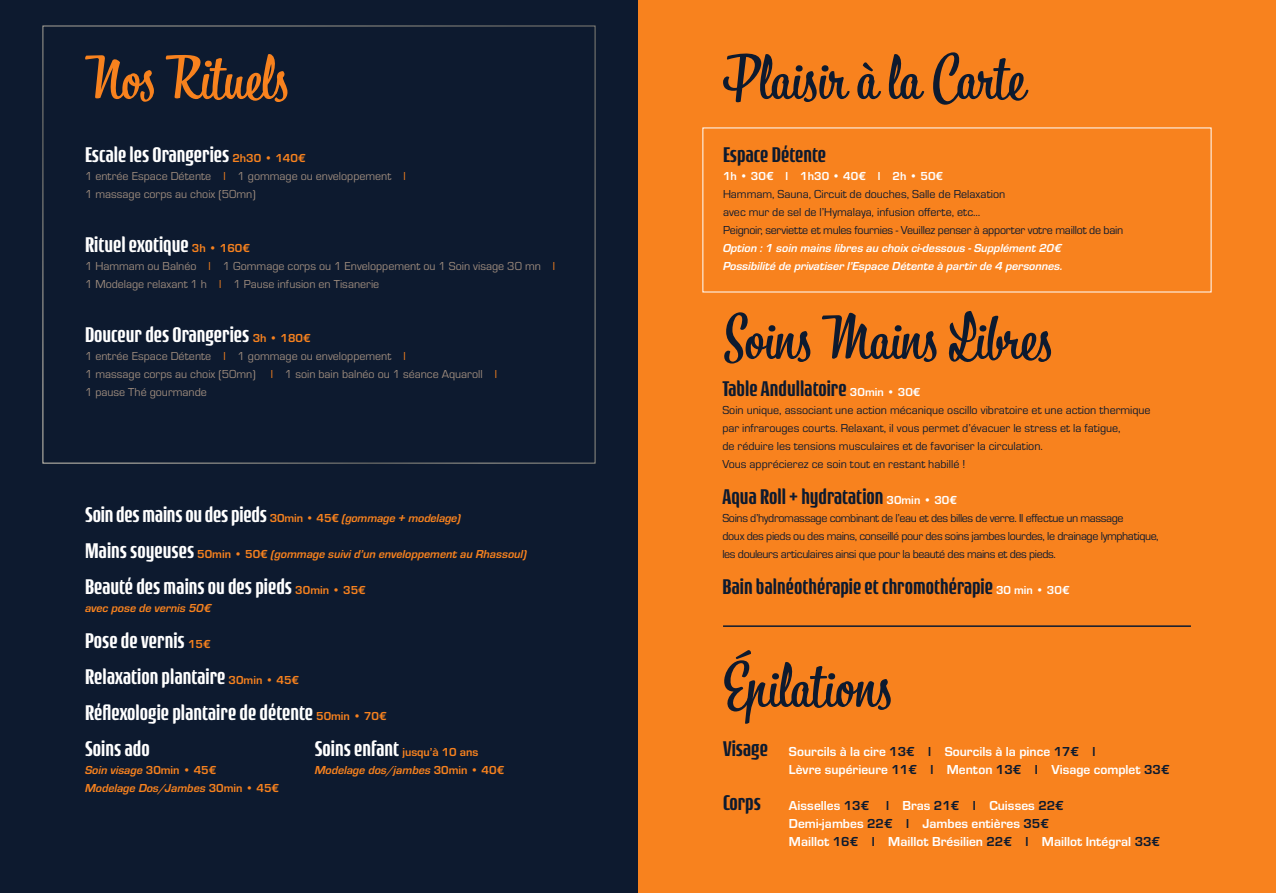
<style>
.page{position:relative;width:1276px;height:893px;background:#fff}
.page>*{position:absolute;margin:0;border:0;box-sizing:border-box;transform-origin:0 0}
.t1{font:60.3px "Bistro Script";color:#0d1a2f}
.t2{font:60.3px "Bistro Script";color:#f8821e}
.t3{font:500 22.5px/36px "Rogue Sans Cond";color:#fff}
.t4{font:500 22.5px "Rogue Sans Cond";color:#0d1a2f}
.t5{font:700 13.5px/18px "Eurostile";color:#fff}
.t6{font:12px/18px "Eurostile";color:#0d1a2f}
.t7{font:12px/18px "Eurostile";color:#9d8b7d}
.t8{font:12px/18px "Eurostile";letter-spacing:-.03em;color:#0d1a2f}
.t9{font:italic 700 12px/18px "Eurostile";color:#f8821e}
.t10{font:italic 700 12px/18px "Eurostile";color:#fff}
.t11{font:700 12px/18px "Eurostile";color:#f8821e}
.t12{font:700 12px "Eurostile";color:#fff}
.s1{font-family:"Eurostile";font-weight:700;font-size:12px;color:#f8821e}
.s2{color:#f8821e}
.s3{font-family:"Eurostile";font-weight:700;font-style:italic;font-size:12px;color:#f8821e}
.s4{font-family:"Rogue Sans Cond";font-weight:500;font-style:normal;font-size:22.5px;color:#fff}
.s5{font-style:normal}
.s6{font-family:"Rogue Sans Cond";font-weight:500;font-size:22.5px;color:#fff}
.s7{font-style:italic}
.s8{font-family:"Eurostile";font-weight:700;font-size:12px;color:#fff}
.s9{color:#0d1a2f}
</style>
<div class="page">
<div style="left:0;top:0;width:638px;height:893px;background:#0d1a2f"></div>
<div style="left:638px;top:0;width:638px;height:893px;background:#f8821e"></div>
<hr style="left:723px;top:625px;width:468px;height:2px;background:#0d1a2f">
<h1 class="t2" style="left:85px;top:41px;width:205px">Nos Rituels</h1>
<h2 class="t3" style="left:85px;top:136px;width:222px">Escale les Orangeries <span class="s1">2h30 • 140€</span></h2>
<p class="t7" style="left:85px;top:166px;width:322px">1 entrée Espace Détente <span class="s2">l</span> 1 gommage ou enveloppement <span class="s2">l<br></span>1 massage corps au choix (50mn)</p>
<h2 class="t3" style="left:85px;top:226px;width:166px">Rituel exotique <span class="s1">3h • 160€</span></h2>
<p class="t7" style="left:85px;top:256px;width:471px">1 Hammam ou Balnéo <span class="s2">l</span> 1 Gommage corps ou 1 Enveloppement ou 1 Soin visage 30 mn <span class="s2">l<br></span>1 Modelage relaxant 1 h <span class="s2">l</span> 1 Pause infusion en Tisanerie</p>
<h2 class="t3" style="left:85px;top:316px;width:227px">Douceur des Orangeries <span class="s1">3h • 180€</span></h2>
<p class="t7" style="left:85px;top:346px;width:322px">1 entrée Espace Détente <span class="s2">l</span> 1 gommage ou enveloppement <span class="s2">l<br></span>1 massage corps au choix (50mn)</p>
<p class="t7" style="left:271px;top:364px;width:228px"><span class="s2">l</span> 1 soin bain balnéo ou 1 séance Aquaroll <span class="s2">l</span></p>
<p class="t7" style="left:85px;top:382px;width:123px">1 pause Thé gourmande</p>
<h2 class="t3" style="left:85px;top:496px;width:377px">Soin des mains ou des pieds <span class="s1">30min • 45€</span> <span class="s3">(gommage + modelage)</span></h2>
<p class="t9" style="left:85px;top:544px;width:443px"><span class="s4">Mains soyeuses</span> <span class="s5">50min • 50€</span> (gommage suivi d’un enveloppement au Rhassoul)</p>
<h2 class="t3" style="left:85px;top:568px;width:282px">Beauté des mains ou des pieds <span class="s1">30min • 35€</span></h2>
<p class="t9" style="left:85px;top:598px;width:128px">avec pose de vernis 50€</p>
<h2 class="t3" style="left:85px;top:622px;width:303px">Pose de vernis <span class="s1">15€<br></span>Relaxation plantaire <span class="s1">30min • 45€<br></span>Réflexologie plantaire de détente <span class="s1">50min • 70€<br></span>Soins ado</h2>
<p class="t9" style="left:85px;top:760px;width:196px">Soin visage <span class="s5">30min • 45€<br></span>Modelage Dos/Jambes <span class="s5">30min • 45€</span></p>
<p class="t11" style="left:315px;top:742px;width:191px"><span class="s6">Soins enfant</span> jusqu’à 10 ans<br><span class="s7">Modelage dos/jambes</span> 30min • 40€</p>
<h1 class="t1" style="left:723px;top:41px;width:303px">Plaisir à la Carte</h1>
<h2 class="t4" style="left:723px;top:142px;width:105px">Espace Détente</h2>
<p class="t12" style="left:723px;top:167px;width:221px">1h • 30€ l 1h30 • 40€ l 2h • 50€</p>
<p class="t6" style="left:723px;top:184px;width:402px">Hammam, Sauna, Circuit de douches, Salle de Relaxation<br>avec mur de sel de l’Hymalaya, infusion offerte, etc…<br>Peignoir, serviette et mules fournies - Veuillez penser à apporter votre maillot de bain</p>
<p class="t10" style="left:723px;top:238px;width:341px">Option : 1 soin mains libres au choix ci-dessous - Supplément 20€<br>Possibilité de privatiser l’Espace Détente à partir de 4 personnes.</p>
<h1 class="t1" style="left:722px;top:301px;width:331px">Soins Mains Libres</h1>
<h2 class="t4" style="left:722px;top:376px;width:200px">Table Andullatoire <span class="s8">30min • 30€</span></h2>
<p class="t6" style="left:722px;top:400px;width:430px">Soin unique, associant une action mécanique oscillo vibratoire et une action thermique par infrarouges courts. Relaxant, il vous permet d’évacuer le stress et la fatigue,<br>de réduire les tensions musculaires et de favoriser la circulation.<br>Vous apprécierez ce soin tout en restant habillé !</p>
<h2 class="t4" style="left:722px;top:484px;width:236px">Aqua Roll + hydratation <span class="s8">30min • 30€</span></h2>
<p class="t8" style="left:722px;top:508px;width:438px">Soins d’hydromassage combinant de l’eau et des billes de verre. Il effectue un massage<br>doux des pieds ou des mains, conseillé pour des soins jambes lourdes, le drainage lymphatique, les douleurs articulaires ainsi que pour la beauté des mains et des pieds.</p>
<h2 class="t4" style="left:722px;top:574px;width:349px">Bain balnéothérapie et chromothérapie <span class="s8">30 min • 30€</span></h2>
<h1 class="t1" style="left:723px;top:648px;width:170px">Épilations</h1>
<h2 class="t4" style="left:723px;top:736px;width:46px">Visage</h2>
<h2 class="t4" style="left:723px;top:790px;width:39px">Corps</h2>
<p class="t5" style="left:789px;top:742px;width:382px">Sourcils à la cire <span class="s9">13€ l</span> Sourcils à la pince <span class="s9">17€ l<br></span>Lèvre supérieure <span class="s9">11€ l</span> Menton <span class="s9">13€ l</span> Visage complet <span class="s9">33€</span></p>
<p class="t5" style="left:789px;top:796px;width:82px">Aisselles <span class="s9">13€</span></p>
<p class="t5" style="left:789px;top:796px;width:373px;text-indent:97px"><span class="s9">l</span> Bras <span class="s9">21€ l</span> Cuisses <span class="s9">22€<br></span>Demi-jambes <span class="s9">22€ l</span> Jambes entières <span class="s9">35€<br></span>Maillot <span class="s9">16€ l</span> Maillot Brésilien <span class="s9">22€ l</span> Maillot Intégral <span class="s9">33€</span></p>
</div>
